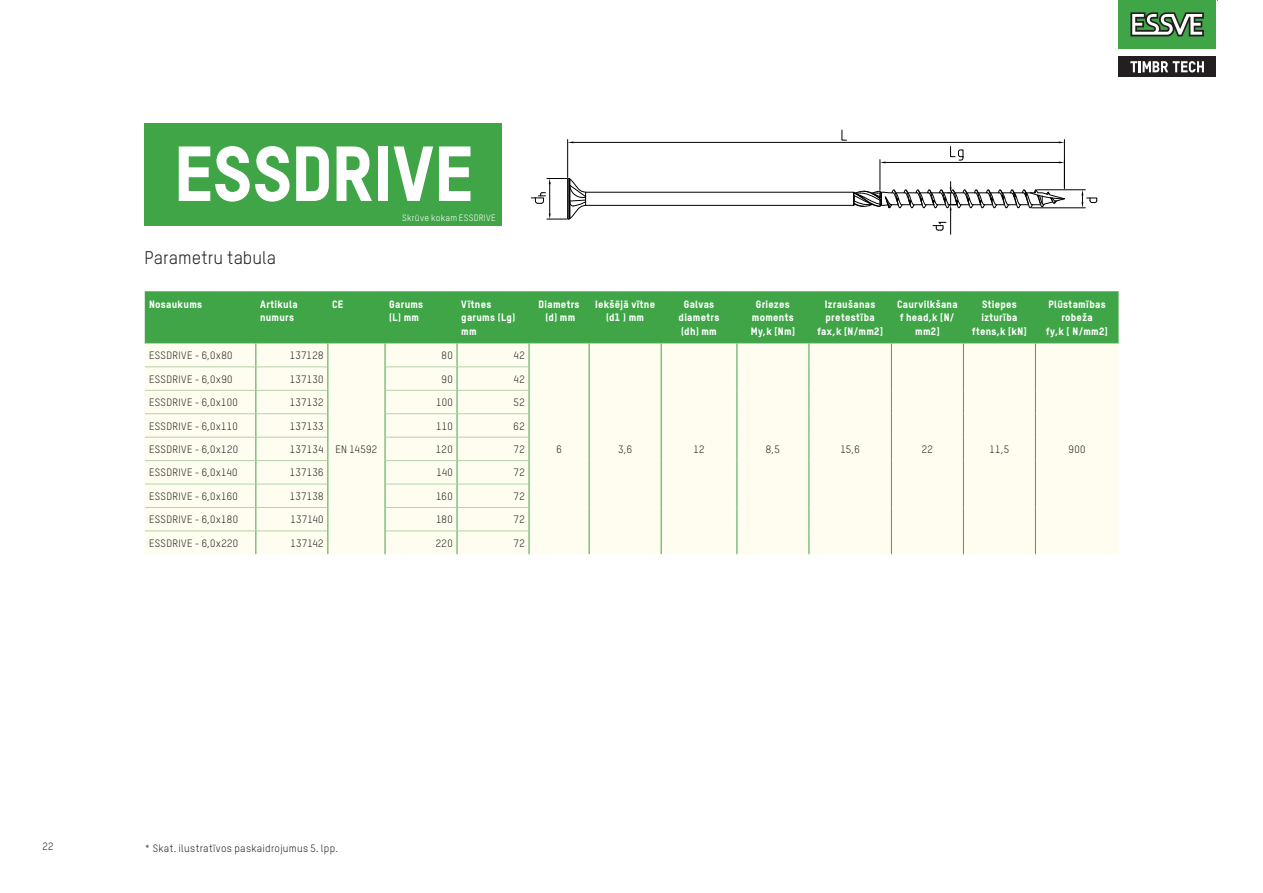
<style>
.page{position:relative;width:1263px;height:893px;background:#fff}
.page>*{position:absolute;margin:0;border:0;box-sizing:border-box;transform-origin:0 0}
.RUBR{font:800 76.5px "TSTAR";letter-spacing:.005em;color:#fff}
.Ingress{font:18px "TSTAR";letter-spacing:.005em;color:#231f20}
.Tabellrad{font:10.5px "TSTAR";letter-spacing:.03em;color:#231f20}
.Tabellrubrik{font:800 10.5px/13.5px "TSTAR";letter-spacing:.03em;color:#fff;text-align:center}
.Ingress-2{font:10.5px "TSTAR";letter-spacing:.03em;color:#231f20}
.Tabellrubrik-2{font:9px "TSTAR";letter-spacing:.025em;color:#fff}
</style>
<div class="page">
<div style="left:145px;top:291px;width:973px;height:52px;background:#3fa547"></div>
<div style="left:145px;top:344px;width:973px;height:210px;background:#fffdef"></div>
<hr style="left:145px;top:343px;width:111px;height:1px;background:#b3d3aa">
<hr style="left:256px;top:343px;width:72px;height:1px;background:#b3d3aa">
<hr style="left:328px;top:343px;width:57px;height:1px;background:#b3d3aa">
<hr style="left:385px;top:343px;width:72px;height:1px;background:#b3d3aa">
<hr style="left:457px;top:343px;width:72px;height:1px;background:#b3d3aa">
<hr style="left:529px;top:343px;width:60px;height:1px;background:#b3d3aa">
<hr style="left:589px;top:343px;width:72px;height:1px;background:#b3d3aa">
<hr style="left:661px;top:343px;width:76px;height:1px;background:#b3d3aa">
<hr style="left:737px;top:343px;width:72px;height:1px;background:#b3d3aa">
<hr style="left:809px;top:343px;width:82px;height:1px;background:#b3d3aa">
<hr style="left:891px;top:343px;width:72px;height:1px;background:#b3d3aa">
<hr style="left:963px;top:343px;width:72px;height:1px;background:#b3d3aa">
<hr style="left:1035px;top:343px;width:84px;height:1px;background:#b3d3aa">
<svg style="left:589px;top:344px;width:1px;height:210px"></svg>
<svg style="left:661px;top:344px;width:1px;height:210px"></svg>
<svg style="left:737px;top:344px;width:1px;height:210px"></svg>
<svg style="left:809px;top:344px;width:1px;height:210px"></svg>
<svg style="left:891px;top:344px;width:1px;height:210px"></svg>
<svg style="left:963px;top:344px;width:1px;height:210px"></svg>
<svg style="left:1035px;top:344px;width:1px;height:210px"></svg>
<hr style="left:145px;top:367px;width:111px;height:1px;background:#b3d3aa">
<hr style="left:256px;top:367px;width:72px;height:1px;background:#b3d3aa">
<hr style="left:385px;top:367px;width:72px;height:1px;background:#b3d3aa">
<hr style="left:457px;top:367px;width:72px;height:1px;background:#b3d3aa">
<hr style="left:145px;top:390px;width:111px;height:1px;background:#b3d3aa">
<hr style="left:256px;top:390px;width:72px;height:1px;background:#b3d3aa">
<hr style="left:385px;top:390px;width:72px;height:1px;background:#b3d3aa">
<hr style="left:457px;top:390px;width:72px;height:1px;background:#b3d3aa">
<hr style="left:145px;top:413px;width:111px;height:1px;background:#b3d3aa">
<hr style="left:256px;top:413px;width:72px;height:1px;background:#b3d3aa">
<hr style="left:385px;top:413px;width:72px;height:1px;background:#b3d3aa">
<hr style="left:457px;top:413px;width:72px;height:1px;background:#b3d3aa">
<hr style="left:145px;top:437px;width:111px;height:1px;background:#b3d3aa">
<hr style="left:256px;top:437px;width:72px;height:1px;background:#b3d3aa">
<hr style="left:385px;top:437px;width:72px;height:1px;background:#b3d3aa">
<hr style="left:457px;top:437px;width:72px;height:1px;background:#b3d3aa">
<hr style="left:145px;top:460px;width:111px;height:1px;background:#b3d3aa">
<hr style="left:256px;top:460px;width:72px;height:1px;background:#b3d3aa">
<hr style="left:385px;top:460px;width:72px;height:1px;background:#b3d3aa">
<hr style="left:457px;top:460px;width:72px;height:1px;background:#b3d3aa">
<hr style="left:145px;top:484px;width:111px;height:1px;background:#b3d3aa">
<hr style="left:256px;top:484px;width:72px;height:1px;background:#b3d3aa">
<hr style="left:385px;top:484px;width:72px;height:1px;background:#b3d3aa">
<hr style="left:457px;top:484px;width:72px;height:1px;background:#b3d3aa">
<hr style="left:145px;top:507px;width:111px;height:1px;background:#b3d3aa">
<hr style="left:256px;top:507px;width:72px;height:1px;background:#b3d3aa">
<hr style="left:385px;top:507px;width:72px;height:1px;background:#b3d3aa">
<hr style="left:457px;top:507px;width:72px;height:1px;background:#b3d3aa">
<hr style="left:145px;top:531px;width:111px;height:1px;background:#b3d3aa">
<hr style="left:256px;top:531px;width:72px;height:1px;background:#b3d3aa">
<svg style="left:256px;top:344px;width:1px;height:210px"></svg>
<svg style="left:328px;top:344px;width:1px;height:210px"></svg>
<hr style="left:385px;top:531px;width:72px;height:1px;background:#b3d3aa">
<hr style="left:457px;top:531px;width:72px;height:1px;background:#b3d3aa">
<svg style="left:385px;top:344px;width:1px;height:210px"></svg>
<svg style="left:457px;top:344px;width:1px;height:210px"></svg>
<svg style="left:529px;top:344px;width:1px;height:210px"></svg>
<div style="left:145px;top:123px;width:357px;height:102px;background:#3fa547"></div>
<hr style="left:1037px;top:189px;width:48px;height:1px;background:#000">
<hr style="left:1032px;top:208px;width:53px;height:1px;background:#000">
<svg style="left:1081px;top:190px;width:16px;height:18px"></svg>
<svg style="left:531px;top:129px;width:535px;height:105px"></svg>
<div style="left:1118px;top:0;width:98px;height:49px;background:#3fa547"></div>
<svg style="left:1130px;top:12px;width:74px;height:24px"></svg>
<div style="left:1118px;top:57px;width:98px;height:20px;background:#231f20"></div>
<svg style="left:1130px;top:61px;width:74px;height:11px"></svg>
<p class="RUBR" style="left:174px;top:126px;width:300px">ESSDRIVE</p>
<p class="Tabellrubrik-2" style="left:402px;top:212px;width:95px">Skrūve kokam ESSDRIVE</p>
<p class="Ingress" style="left:145px;top:247px;width:133px">Parametru tabula</p>
<p class="Tabellrubrik" style="left:149px;top:297px;width:55px">Nosaukums</p>
<p class="Tabellrubrik" style="left:260px;top:297px;width:39px;text-align:left">Artikula numurs</p>
<p class="Tabellrubrik" style="left:332px;top:297px;width:13px">CE</p>
<p class="Tabellrubrik" style="left:389px;top:297px;width:36px;text-align:left">Garums (L) mm</p>
<p class="Tabellrubrik" style="left:461px;top:297px;width:55px;text-align:left">Vītnes garums (Lg) mm</p>
<p class="Tabellrubrik" style="left:539px;top:297px;width:43px">Diametrs (d) mm</p>
<p class="Tabellrubrik" style="left:595px;top:297px;width:61px">Iekšējā vītne (d1 ) mm</p>
<p class="Tabellrubrik" style="left:684px;top:297px;width:32px">Galvas</p>
<p class="Tabellrubrik" style="left:679px;top:311px;width:42px;text-align:left">diametrs (dh) mm</p>
<p class="Tabellrad" style="left:149px;top:349px;width:85px">ESSDRIVE - 6,0x80</p>
<p class="Tabellrad" style="left:290px;top:349px;width:35px">137128</p>
<p class="Tabellrad" style="left:442px;top:349px;width:13px">80</p>
<p class="Tabellrad" style="left:514px;top:349px;width:13px">42</p>
<p class="Tabellrubrik" style="left:751px;top:297px;width:46px">Griezes moments<br>My,k [Nm]</p>
<p class="Tabellrubrik" style="left:817px;top:297px;width:67px">Izraušanas pretestība fax,k [N/mm2]</p>
<p class="Tabellrubrik" style="left:897px;top:297px;width:62px">Caurvilkšana f head,k [N/ mm2]</p>
<p class="Tabellrubrik" style="left:972px;top:297px;width:56px">Stiepes izturība ftens,k [kN]</p>
<p class="Tabellrubrik" style="left:1046px;top:297px;width:63px">Plūstamības robeža<br>fy,k [ N/mm2]</p>
<p class="Tabellrad" style="left:149px;top:373px;width:85px">ESSDRIVE - 6,0x90</p>
<p class="Tabellrad" style="left:290px;top:373px;width:35px">137130</p>
<p class="Tabellrad" style="left:442px;top:373px;width:13px">90</p>
<p class="Tabellrad" style="left:514px;top:373px;width:13px">42</p>
<p class="Tabellrad" style="left:149px;top:396px;width:90px">ESSDRIVE - 6,0x100</p>
<p class="Tabellrad" style="left:290px;top:396px;width:35px">137132</p>
<p class="Tabellrad" style="left:436px;top:396px;width:18px">100</p>
<p class="Tabellrad" style="left:514px;top:396px;width:13px">52</p>
<p class="Tabellrad" style="left:149px;top:419px;width:90px">ESSDRIVE - 6,0x110</p>
<p class="Tabellrad" style="left:290px;top:419px;width:35px">137133</p>
<p class="Tabellrad" style="left:436px;top:419px;width:18px">110</p>
<p class="Tabellrad" style="left:514px;top:419px;width:13px">62</p>
<p class="Tabellrad" style="left:149px;top:443px;width:91px">ESSDRIVE - 6,0x120</p>
<p class="Tabellrad" style="left:290px;top:443px;width:35px">137134</p>
<p class="Tabellrad" style="left:436px;top:443px;width:18px">120</p>
<p class="Tabellrad" style="left:514px;top:443px;width:13px">72</p>
<p class="Tabellrad" style="left:149px;top:466px;width:90px">ESSDRIVE - 6,0x140</p>
<p class="Tabellrad" style="left:290px;top:466px;width:35px">137136</p>
<p class="Tabellrad" style="left:437px;top:466px;width:18px">140</p>
<p class="Tabellrad" style="left:514px;top:466px;width:13px">72</p>
<p class="Tabellrad" style="left:149px;top:490px;width:91px">ESSDRIVE - 6,0x160</p>
<p class="Tabellrad" style="left:290px;top:490px;width:35px">137138</p>
<p class="Tabellrad" style="left:436px;top:490px;width:18px">160</p>
<p class="Tabellrad" style="left:514px;top:490px;width:13px">72</p>
<p class="Tabellrad" style="left:149px;top:513px;width:91px">ESSDRIVE - 6,0x180</p>
<p class="Tabellrad" style="left:290px;top:513px;width:35px">137140</p>
<p class="Tabellrad" style="left:436px;top:513px;width:18px">180</p>
<p class="Tabellrad" style="left:514px;top:513px;width:13px">72</p>
<p class="Tabellrad" style="left:149px;top:537px;width:91px">ESSDRIVE - 6,0x220</p>
<p class="Tabellrad" style="left:290px;top:537px;width:35px">137142</p>
<p class="Tabellrad" style="left:436px;top:537px;width:18px">220</p>
<p class="Tabellrad" style="left:514px;top:537px;width:13px">72</p>
<p class="Tabellrad" style="left:336px;top:443px;width:43px">EN 14592</p>
<p class="Tabellrad" style="left:556px;top:443px;width:7px">6</p>
<p class="Tabellrad" style="left:618px;top:443px;width:15px">3,6</p>
<p class="Tabellrad" style="left:693px;top:443px;width:13px">12</p>
<p class="Tabellrad" style="left:766px;top:443px;width:16px">8,5</p>
<p class="Tabellrad" style="left:840px;top:443px;width:21px">15,6</p>
<p class="Tabellrad" style="left:922px;top:443px;width:13px">22</p>
<p class="Tabellrad" style="left:989px;top:443px;width:21px">11,5</p>
<p class="Tabellrad" style="left:1068px;top:443px;width:18px">900</p>
<p class="Ingress-2" style="left:43px;top:840px;width:13px">22</p>
<p class="Ingress-2" style="left:145px;top:841px;width:195px">* Skat. ilustratīvos paskaidrojumus 5. lpp.</p>
</div>
